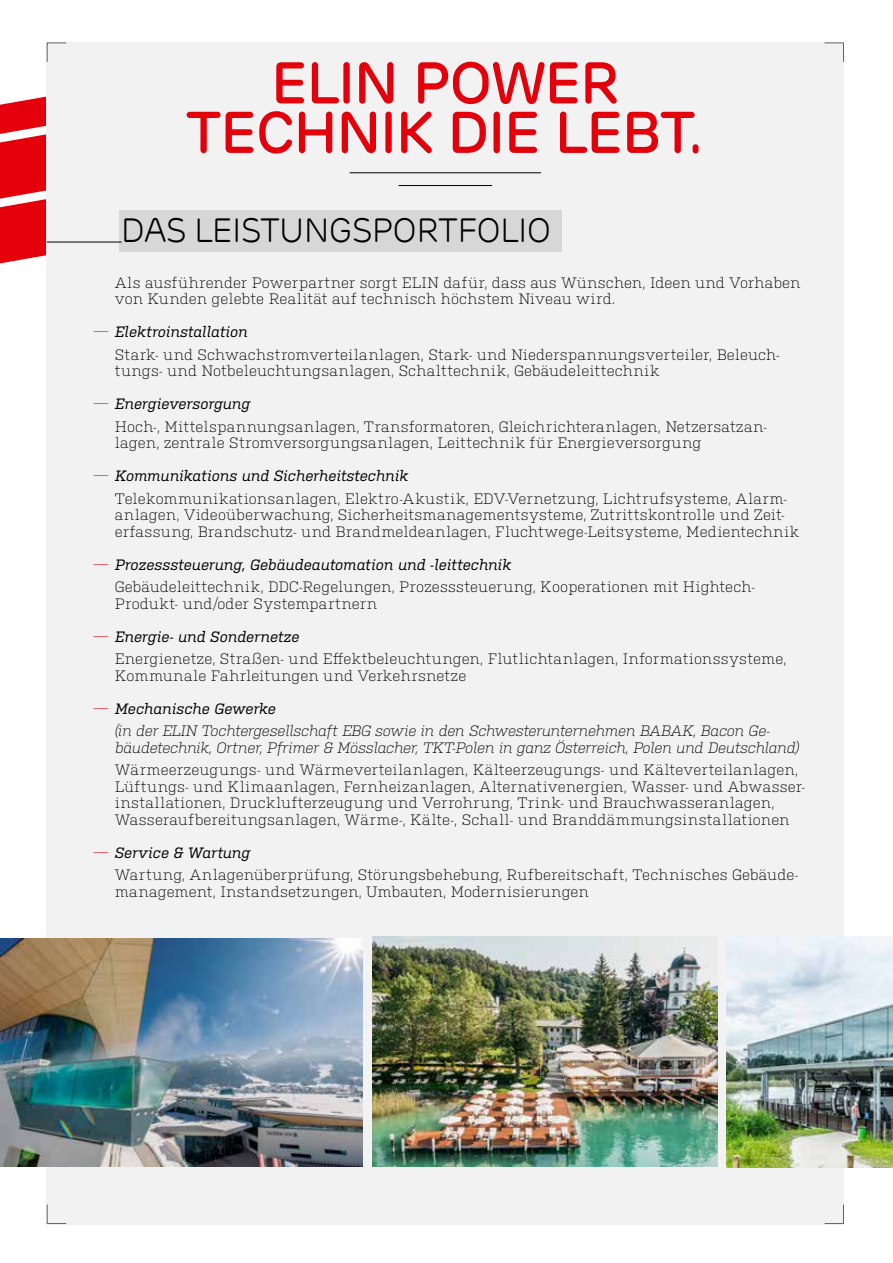
<style>
.page{position:relative;width:893px;height:1263px;background:#fff}
.page>*{position:absolute;margin:0;border:0;box-sizing:border-box;transform-origin:0 0}
.t1{font:500 58.5px/49.5px "Rubrik";letter-spacing:-.02em;color:#e3000b;text-align:center}
.t2{font:300 33.6px "Rubrik";letter-spacing:-.02em;color:#000}
.t3{font:300 15px/22.5px "Kulturista";letter-spacing:.01em;color:#000}
.t4{font:italic 300 15px/22.5px "Kulturista";letter-spacing:-.025em;color:#000}
.s1{color:#e3000b}
.s2{font-weight:400;font-style:italic}
.s3{font-style:normal;color:#e3000b}
.s4{font-weight:400}
</style>
<div class="page">
<svg style="left:0;top:95px;width:47px;height:168px"></svg>
<div style="left:47px;top:43px;width:797px;height:1182px;background:#f2f2f2"></div>
<hr style="left:350px;top:172px;width:191px;height:1px;background:#000">
<hr style="left:399px;top:185px;width:93px;height:1px;background:#000">
<div style="left:119px;top:210px;width:442px;height:42px;background:#d7d7d7"></div>
<hr style="left:47px;top:242px;width:75px;height:1px;background:#000">
<svg style="left:46px;top:42px;width:21px;height:21px"></svg>
<svg style="left:824px;top:42px;width:20px;height:20px"></svg>
<svg style="left:46px;top:1204px;width:21px;height:20px"></svg>
<svg style="left:824px;top:1204px;width:20px;height:20px"></svg>
<img style="left:0;top:938px;width:363px;height:228px">
<img style="left:372px;top:937px;width:345px;height:229px">
<img style="left:726px;top:937px;width:167px;height:230px">
<h1 class="t1" style="left:186px;top:58px;width:521px">ELIN POWER<br>TECHNIK DIE LEBT.</h1>
<h2 class="t2" style="left:121px;top:209px;width:432px">DAS LEISTUNGSPORTFOLIO</h2>
<p class="t3" style="left:115px;top:273px;width:687px;line-height:16.5px">Als ausführender Powerpartner sorgt ELIN dafür, dass aus Wünschen, Ideen und Vorhaben von Kunden gelebte Realität auf technisch höchstem Niveau wird.</p>
<p class="t3" style="left:115px;top:319px;width:667px;text-indent:-21px"><span class="s1">—</span> <span class="s2">Elektroinstallation<br></span>Stark- und Schwachstromverteilanlagen, Stark- und Niederspannungsverteiler, Beleuch-</p>
<p class="t3" style="left:115px;top:358px;width:546px">tungs- und Notbeleuchtungsanlagen, Schalttechnik, Gebäudeleittechnik</p>
<p class="t3" style="left:115px;top:391px;width:654px;text-indent:-21px"><span class="s1">—</span> <span class="s2">Energieversorgung<br></span>Hoch-, Mittelspannungsanlagen, Transformatoren, Gleichrichteranlagen, Netzersatzan-</p>
<p class="t3" style="left:115px;top:430px;width:588px">lagen, zentrale Stromversorgungsanlagen, Leittechnik für Energieversorgung</p>
<p class="t3" style="left:115px;top:463px;width:674px;text-indent:-21px"><span class="s1">—</span> <span class="s2">Kommunikations und Sicherheitstechnik<br></span>Telekommunikationsanlagen, Elektro-Akustik, EDV-Vernetzung, Lichtrufsysteme, Alarm-</p>
<p class="t3" style="left:115px;top:505px;width:686px;line-height:16.5px">anlagen, Videoüberwachung, Sicherheitsmanagementsysteme, Zutrittskontrolle und Zeit&shy;erfassung, Brandschutz- und Brandmeldeanlagen, Fluchtwege-Leitsysteme, Medientechnik</p>
<p class="t3" style="left:115px;top:552px;width:642px;text-indent:-21px"><span class="s1">—</span> <span class="s2">Prozesssteuerung, Gebäudeautomation und -leittechnik<br></span>Gebäudeleittechnik, DDC-Regelungen, Prozesssteuerung, Kooperationen mit Hightech-</p>
<p class="t3" style="left:115px;top:591px;width:264px">Produkt- und/oder Systempartnern</p>
<p class="t3" style="left:115px;top:624px;width:673px;text-indent:-21px"><span class="s1">—</span> <span class="s2">Energie- und Sondernetze<br></span>Energienetze, Straßen- und Effektbeleuchtungen, Flutlichtanlagen, Informationssysteme,</p>
<p class="t3" style="left:115px;top:663px;width:353px">Kommunale Fahrleitungen und Verkehrsnetze</p>
<p class="t4" style="left:115px;top:697px;width:657px;text-indent:-21px"><span class="s3">—</span> <span class="s4">Mechanische Gewerke<br></span>(in der ELIN Tochtergesellschaft EBG sowie in den Schwesterunternehmen BABAK, Bacon Ge-</p>
<p class="t4" style="left:115px;top:736px;width:686px">bäudetechnik, Ortner, Pfrimer &amp; Mösslacher, TKT-Polen in ganz Österreich, Polen und Deutschland)</p>
<p class="t3" style="left:115px;top:760px;width:692px;line-height:16.5px">Wärmeerzeugungs- und Wärmeverteilanlagen, Kälteerzeugungs- und Kälteverteilanlagen, Lüftungs- und Klimaanlagen, Fernheizanlagen, Alternativenergien, Wasser- und Abwasser&shy;installationen, Drucklufterzeugung und Verrohrung, Trink- und Brauchwasseranlagen, Wasseraufbereitungsanlagen, Wärme-, Kälte-, Schall- und Branddämmungsinstallationen</p>
<p class="t3" style="left:115px;top:840px;width:685px;text-indent:-21px"><span class="s1">—</span> <span class="s2">Service &amp; Wartung<br></span>Wartung, Anlagenüberprüfung, Störungsbehebung, Rufbereitschaft, Technisches Gebäude-</p>
<p class="t3" style="left:115px;top:879px;width:476px">management, Instandsetzungen, Umbauten, Modernisierungen</p>
</div>
